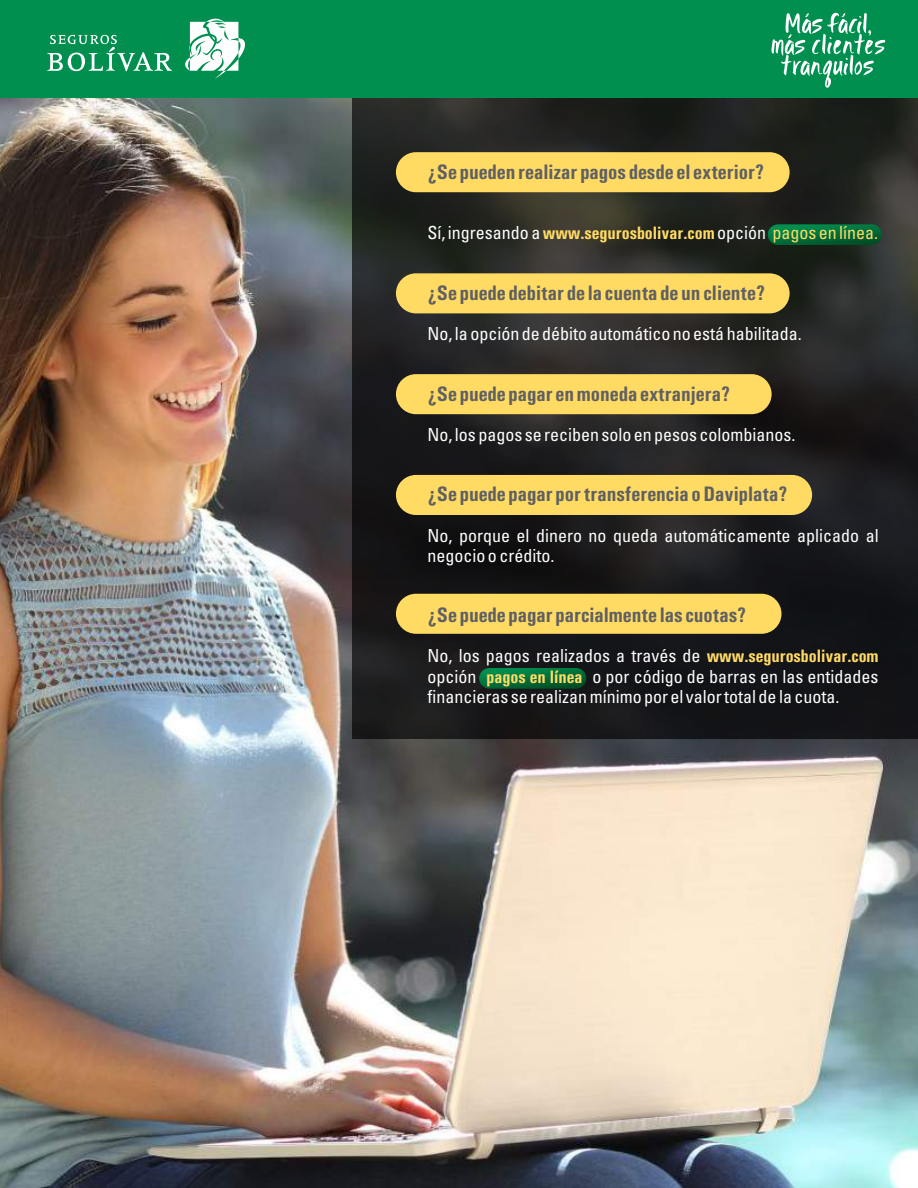
<style>
.page{position:relative;width:918px;height:1188px;background:#fff}
.page>*{position:absolute;margin:0;border:0;box-sizing:border-box;transform-origin:0 0}
.t1{font:700 21px "Univers Condensed";color:#606062}
.t2{font:condensed 18px/20.1px "Univers LT";color:#fefefe}
.t3{font:700 18px "Univers Condensed";color:#ffdb64}
.s1{font-family:"Univers LT";font-weight:400;font-stretch:condensed;color:#fefefe}
.s2{font-family:"Univers LT";font-weight:400;font-stretch:condensed}
.s3{font-family:"Univers Condensed";font-weight:700;font-stretch:normal;color:#ffdb64}
</style>
<div class="page">
<img style="left:0;top:98px;width:918px;height:1090px">
<div style="left:352px;top:98px;width:566px;height:641px;background:#373435;opacity:.5"></div>
<div style="left:0;top:0;width:918px;height:98px;background:#008f4f"></div>
<svg style="left:185px;top:18px;width:60px;height:61px"></svg>
<svg style="left:47px;top:35px;width:125px;height:36px"></svg>
<div style="left:396px;top:152px;width:394px;height:40px;background:#ffdb64;border-radius:20px"></div>
<svg style="left:768px;top:224px;width:114px;height:21px;background:#006e3a"></svg>
<div style="left:396px;top:273px;width:394px;height:40px;background:#ffdb64;border-radius:20px"></div>
<div style="left:396px;top:374px;width:376px;height:40px;background:#ffdb64;border-radius:20px"></div>
<div style="left:396px;top:475px;width:416px;height:40px;background:#ffdb64;border-radius:20px"></div>
<div style="left:396px;top:594px;width:386px;height:40px;background:#ffdb64;border-radius:20px"></div>
<svg style="left:771px;top:12px;width:115px;height:76px"></svg>
<svg style="left:479px;top:668px;width:107px;height:21px;background:#006e3a"></svg>
<p class="t1" style="left:428px;top:165px;width:338px">¿Se pueden realizar pagos desde el exterior?</p>
<p class="t3" style="left:428px;top:227px;width:452px"><span class="s1">Sí, ingresando a</span> www.segurosbolivar.com <span class="s1">opción</span> <span class="s2">pagos en línea.</span></p>
<p class="t1" style="left:428px;top:285px;width:339px">¿Se puede debitar de la cuenta de un cliente?</p>
<p class="t2" style="left:428px;top:325px;width:376px">No, la opción de débito automático no está habilitada.</p>
<p class="t1" style="left:428px;top:386px;width:304px">¿Se puede pagar en moneda extranjera?</p>
<p class="t2" style="left:428px;top:426px;width:370px">No, los pagos se reciben solo en pesos colombianos.</p>
<p class="t1" style="left:428px;top:487px;width:362px">¿Se puede pagar por transferencia o Daviplata?</p>
<p class="t2" style="left:428px;top:527px;width:453px">No, porque el dinero no queda automáticamente aplicado al negocio o crédito.</p>
<p class="t1" style="left:428px;top:608px;width:321px">¿Se puede pagar parcialmente las cuotas?</p>
<p class="t2" style="left:428px;top:648px;width:453px;text-align:justify">No, los pagos realizados a través de <span class="s3">www.segurosbolivar.com </span>opción <span class="s3">pagos en línea</span> o por código de barras en las entidades financieras se realizan mínimo por el valor total de la cuota.</p>
</div>
